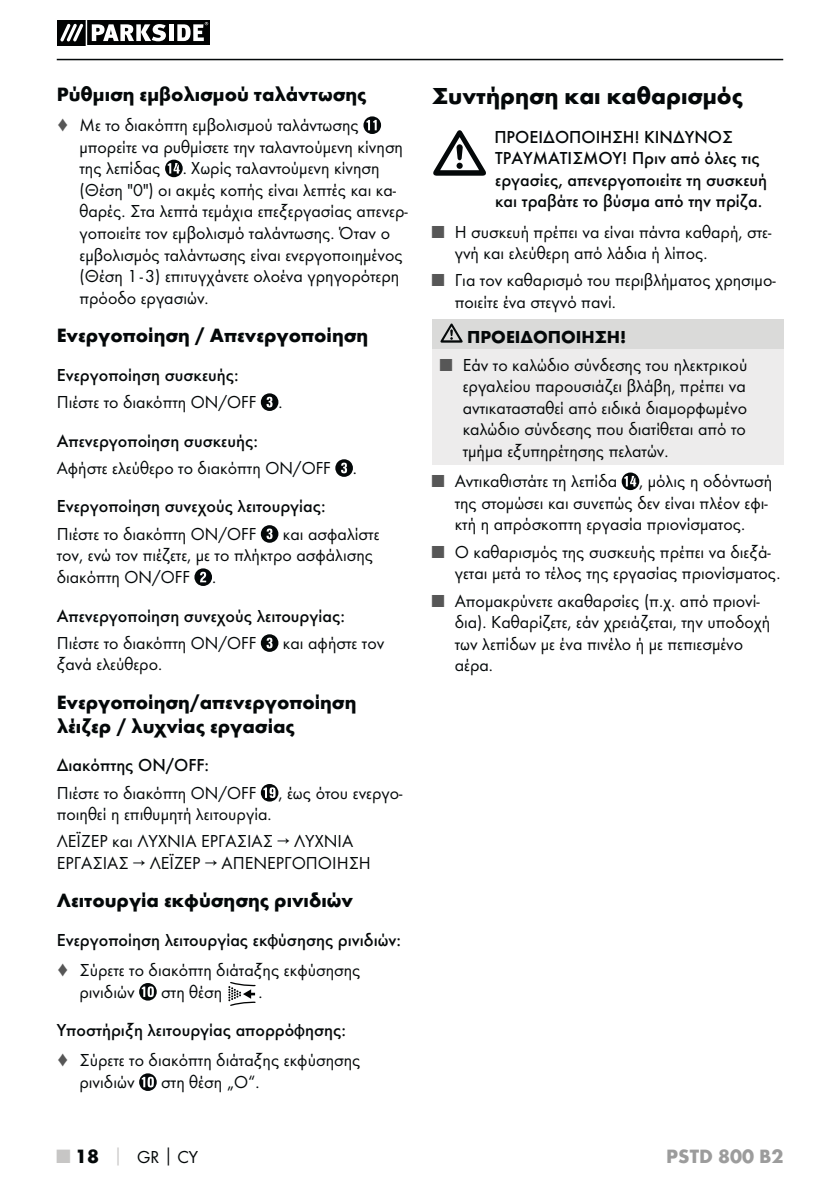
<style>
.page{position:relative;width:840px;height:1191px;background:#fff}
.page>*{position:absolute;margin:0;border:0;box-sizing:border-box;transform-origin:0 0}
.t1{font:700 24px "Futura";color:#040809}
.t2{font:700 20px/24px "Futura";color:#040809}
.t3{font:700 20px "Futura";color:#9c9c9c}
.t4{font:18px/21.6px "Futura Boo";color:#040809}
.t5{font:500 18px/21.6px "Futura";color:#040809}
.t6{font:700 18px "Futura";color:#040809}
.s1{color:#575757}
.s2{font-family:"Futura";font-weight:700;font-size:20px;color:#c7c6c5}
.s3{font-family:"Futura";font-weight:700;font-size:20px}
.s4{font-family:"Futura";font-weight:700;color:#c7c6c5}
.s5{font-family:"Futura";font-weight:700}
</style>
<div class="page">
<hr style="left:57px;top:59px;width:725px;height:1px;background:#040809">
<svg style="left:57px;top:21px;width:152px;height:24px"></svg>
<svg style="left:363px;top:116px;width:18px;height:18px"></svg>
<svg style="left:165px;top:160px;width:17px;height:17px"></svg>
<svg style="left:261px;top:393px;width:17px;height:18px"></svg>
<svg style="left:335px;top:459px;width:18px;height:18px"></svg>
<svg style="left:261px;top:525px;width:17px;height:18px"></svg>
<svg style="left:194px;top:568px;width:18px;height:18px"></svg>
<svg style="left:261px;top:634px;width:17px;height:18px"></svg>
<svg style="left:261px;top:784px;width:17px;height:17px"></svg>
<svg style="left:139px;top:983px;width:18px;height:17px"></svg>
<svg style="left:228px;top:982px;width:27px;height:24px"></svg>
<svg style="left:139px;top:1073px;width:18px;height:18px"></svg>
<div style="left:432px;top:319px;width:350px;height:30px;background:#dadad9"></div>
<div style="left:432px;top:349px;width:350px;height:116px;background:#edecec"></div>
<svg style="left:440px;top:323px;width:22px;height:20px"></svg>
<svg style="left:621px;top:472px;width:18px;height:18px"></svg>
<svg style="left:433px;top:130px;width:52px;height:46px"></svg>
<p class="t2" style="left:57px;top:84px;width:311px">Ρύθμιση εμβολισμού ταλάντωσης</p>
<p class="t4" style="left:79px;top:115px;width:330px;text-indent:-23px"><span class="s1">♦</span> Με το διακόπτη εμβολισμού ταλάντωσης μπορείτε να ρυθμίσετε την ταλαντούμενη κίνηση της λεπίδας . Χωρίς ταλαντούμενη κίνηση (Θέση "0") οι ακμές κοπής είναι λεπτές και κα&shy;θαρές. Στα λεπτά τεμάχια επεξεργασίας απενερ&shy;γοποιείτε τον εμβολισμό ταλάντωσης. Όταν ο εμβολισμός ταλάντωσης είναι ενεργοποιημένος (Θέση 1 - 3) επιτυγχάνετε ολοένα γρηγορότερη πρόοδο εργασιών.</p>
<p class="t2" style="left:57px;top:325px;width:313px">Ενεργοποίηση / Απενεργοποίηση</p>
<p class="t5" style="left:57px;top:365px;width:183px">Ενεργοποίηση συσκευής:</p>
<p class="t4" style="left:57px;top:392px;width:227px">Πιέστε το διακόπτη ON/OFF .</p>
<p class="t5" style="left:57px;top:431px;width:203px">Απενεργοποίηση συσκευής:</p>
<p class="t4" style="left:57px;top:458px;width:301px">Αφήστε ελεύθερο το διακόπτη ON/OFF .</p>
<p class="t5" style="left:57px;top:497px;width:270px">Ενεργοποίηση συνεχούς λειτουργίας:</p>
<p class="t4" style="left:57px;top:524px;width:201px">Πιέστε το διακόπτη ON/OFF</p>
<p class="t4" style="left:57px;top:524px;width:324px;text-indent:226px">και ασφαλίστε τον, ενώ τον πιέζετε, με το πλήκτρο ασφάλισης διακόπτη ON/OFF .</p>
<p class="t5" style="left:57px;top:606px;width:289px">Απενεργοποίηση συνεχούς λειτουργίας:</p>
<p class="t4" style="left:57px;top:633px;width:201px">Πιέστε το διακόπτη ON/OFF</p>
<p class="t4" style="left:283px;top:633px;width:103px">και αφήστε τον</p>
<p class="t4" style="left:57px;top:654px;width:107px">ξανά ελεύθερο.</p>
<p class="t2" style="left:57px;top:691px;width:301px">Ενεργοποίηση/απενεργοποίηση λέιζερ / λυχνίας εργασίας</p>
<p class="t5" style="left:57px;top:755px;width:154px">Διακόπτης ON/OFF:</p>
<p class="t4" style="left:57px;top:782px;width:347px">Πιέστε το διακόπτη ON/OFF , έως ότου ενεργο&shy;ποιηθεί η επιθυμητή λειτουργία.</p>
<p class="t4" style="left:57px;top:831px;width:315px">ΛΕΪΖΕΡ και ΛΥΧΝΙΑ ΕΡΓΑΣΙΑΣ → ΛΥΧΝΙΑ<br>ΕΡΓΑΣΙΑΣ → ΛΕΪΖΕΡ → ΑΠΕΝΕΡΓΟΠΟΙΗΣΗ</p>
<p class="t2" style="left:57px;top:890px;width:297px">Λειτουργία εκφύσησης ρινιδιών</p>
<p class="t5" style="left:57px;top:930px;width:346px">Ενεργοποίηση λειτουργίας εκφύσησης ρινιδιών:</p>
<p class="t4" style="left:79px;top:960px;width:282px;text-indent:-23px"><span class="s1">♦</span> Σύρετε το διακόπτη διάταξης εκφύσησης ρινιδιών</p>
<p class="t4" style="left:161px;top:981px;width:62px">στη θέση</p>
<p class="t4" style="left:258px;top:981px;width:6px">.</p>
<p class="t5" style="left:57px;top:1020px;width:291px">Υποστήριξη λειτουργίας απορρόφησης:</p>
<p class="t4" style="left:79px;top:1050px;width:282px;text-indent:-23px"><span class="s1">♦</span> Σύρετε το διακόπτη διάταξης εκφύσησης ρινιδιών</p>
<p class="t4" style="left:161px;top:1072px;width:100px">στη θέση „O“.</p>
<h1 class="t1" style="left:432px;top:87px;width:312px">Συντήρηση και καθαρισμός</h1>
<p class="t5" style="left:494px;top:127px;width:274px">ΠΡΟΕΙΔΟΠΟΙΗΣΗ! ΚΙΝΔΥΝΟΣ<br>ΤΡΑΥΜΑΤΙΣΜΟΥ! Πριν από όλες τις εργασίες, απενεργοποιείτε τη συσκευή και τραβάτε το βύσμα από την πρίζα.</p>
<p class="t4" style="left:454px;top:222px;width:318px;text-indent:-23px"><span class="s1">■</span> Η συσκευή πρέπει να είναι πάντα καθαρή, στε&shy;γνή και ελεύθερη από λάδια ή λίπος.</p>
<p class="t4" style="left:454px;top:271px;width:322px;text-indent:-23px"><span class="s1">■</span> Για τον καθαρισμό του περιβλήματος χρησιμο&shy;ποιείτε ένα στεγνό πανί.</p>
<p class="t6" style="left:467px;top:329px;width:161px">ΠΡΟΕΙΔΟΠΟΙΗΣΗ!</p>
<p class="t4" style="left:462px;top:355px;width:286px;text-align:justify;text-indent:-23px"><span class="s1">■</span> Εάν το καλώδιο σύνδεσης του ηλεκτρικού εργαλείου παρουσιάζει βλάβη, πρέπει να αντικατασταθεί από ειδικά διαμορφωμένο καλώδιο σύνδεσης που διατίθεται από το τμήμα εξυπηρέτησης πελατών.</p>
<p class="t4" style="left:454px;top:471px;width:319px;text-indent:-23px"><span class="s1">■</span> Αντικαθιστάτε τη λεπίδα , μόλις η οδόντωσή της στομώσει και συνεπώς δεν είναι πλέον εφι&shy;κτή η απρόσκοπτη εργασία πριονίσματος.</p>
<p class="t4" style="left:454px;top:542px;width:327px;text-indent:-23px"><span class="s1">■</span> Ο καθαρισμός της συσκευής πρέπει να διεξά&shy;γεται μετά το τέλος της εργασίας πριονίσματος.</p>
<p class="t4" style="left:454px;top:590px;width:317px;text-indent:-23px"><span class="s1">■</span> Απομακρύνετε ακαθαρσίες (π.χ. από πριονί&shy;δια). Καθαρίζετε, εάν χρειάζεται, την υποδοχή των λεπίδων με ένα πινέλο ή με πεπιεσμένο αέρα.</p>
<p class="t4" style="left:57px;top:1146px;width:143px"><span class="s2">■</span> <span class="s3">18</span> <span class="s4">│</span> GR<span class="s5">│</span>CY</p>
<p class="t3" style="left:666px;top:1148px;width:119px">PSTD 800 B2</p>
</div>
